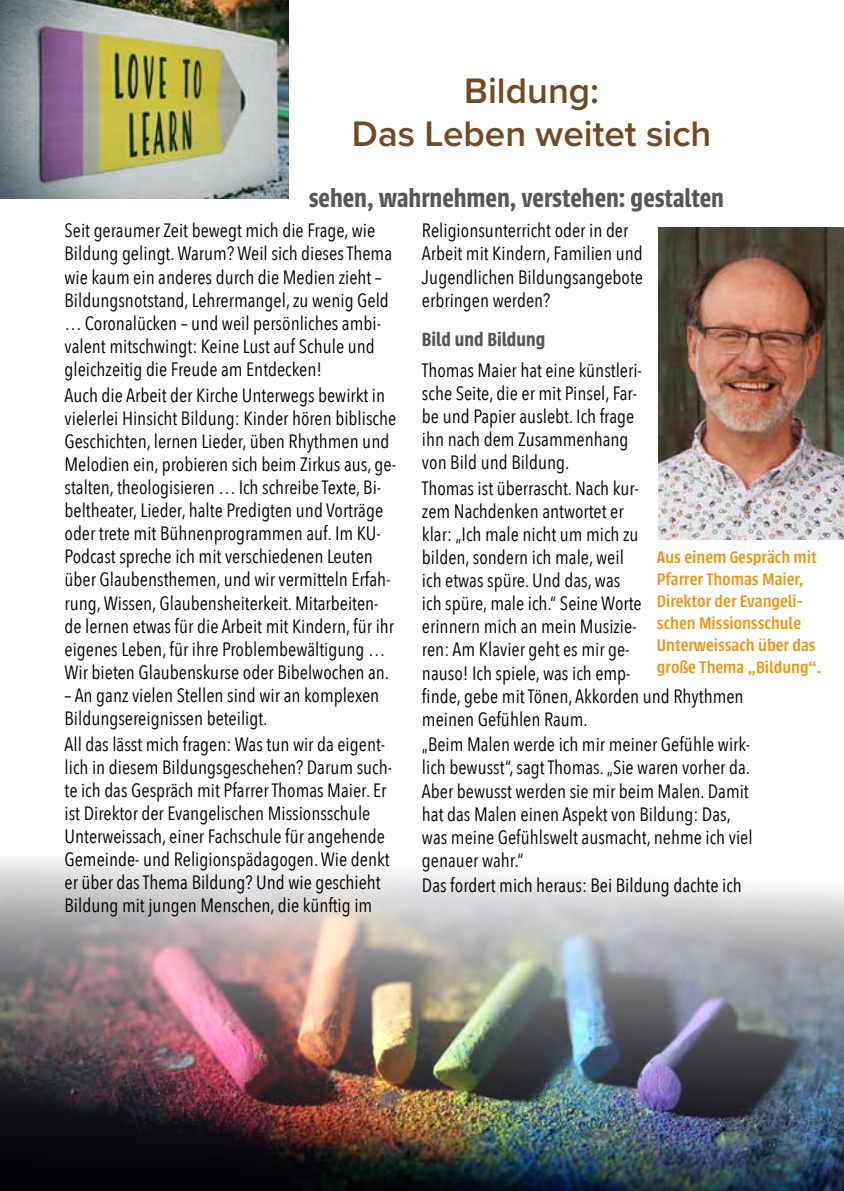
<style>
.page{position:relative;width:844px;height:1191px;background:#fff}
.page>*{position:absolute;margin:0;border:0;box-sizing:border-box;transform-origin:0 0}
.t1{font:600 36.75px/42px "Proxima Nova";color:#714a23;text-align:center}
.t2{font:600 28px "Urbana";color:#575756;scale:.95 1}
.t3{font:600 21px "Urbana";color:#575756;scale:.95 1}
.t4{font:19.25px/23.1px "Avenir Next Condensed";color:#000}
.t5{font:500 18.38px/22.1px "Urbana";color:#f39200}
</style>
<div class="page">
<img style="left:0;top:857px;width:843px;height:334px">
<img style="left:0;top:0;width:289px;height:199px">
<img style="left:658px;top:227px;width:185px;height:312px">
<h1 class="t1" style="left:352px;top:69px;width:361px">Bildung:<br>Das Leben weitet sich</h1>
<h2 class="t2" style="left:309px;top:182px;width:438px">sehen, wahrnehmen, verstehen: gestalten</h2>
<p class="t4" style="left:64px;top:218px;width:329px">Seit geraumer Zeit bewegt mich die Frage, wie Bildung gelingt. Warum? Weil sich dieses Thema wie kaum ein anderes durch die Medien zieht – Bildungsnotstand, Lehrermangel, zu wenig Geld … Coronalücken – und weil persönliches ambi&shy;valent mitschwingt: Keine Lust auf Schule und gleichzeitig die Freude am Entdecken!</p>
<p class="t4" style="left:64px;top:382px;width:333px">Auch die Arbeit der Kirche Unterwegs bewirkt in vielerlei Hinsicht Bildung: Kinder hören biblische Geschichten, lernen Lieder, üben Rhythmen und Melodien ein, probieren sich beim Zirkus aus, ge&shy;stalten, theologisieren … Ich schreibe Texte, Bi&shy;beltheater, Lieder, halte Predigten und Vorträge oder trete mit Bühnenprogrammen auf. Im KU-Podcast spreche ich mit verschiedenen Leuten über Glaubensthemen, und wir vermitteln Erfah&shy;rung, Wissen, Glaubensheiterkeit. Mitarbeiten&shy;de lernen etwas für die Arbeit mit Kindern, für ihr eigenes Leben, für ihre Problembewältigung … Wir bieten Glaubenskurse oder Bibelwochen an.</p>
<p class="t4" style="left:64px;top:683px;width:316px">– An ganz vielen Stellen sind wir an komplexen<br>Bildungsereignissen beteiligt.</p>
<p class="t4" style="left:64px;top:731px;width:329px">All das lässt mich fragen: Was tun wir da eigent&shy;lich in diesem Bildungsgeschehen? Darum such&shy;te ich das Gespräch mit Pfarrer Thomas Maier. Er ist Direktor der Evangelischen Missionsschule Unterweissach, einer Fachschule für angehende Gemeinde- und Religionspädagogen. Wie denkt er über das Thema Bildung? Und wie geschieht Bildung mit jungen Menschen, die künftig im</p>
<p class="t4" style="left:422px;top:218px;width:222px">Religionsunterricht oder in der<br>Arbeit mit Kindern, Familien und<br>Jugendlichen Bildungsangebote erbringen werden?</p>
<p class="t3" style="left:422px;top:328px;width:131px">Bild und Bildung</p>
<p class="t4" style="left:422px;top:357px;width:221px">Thomas Maier hat eine künstleri&shy;sche Seite, die er mit Pinsel, Far&shy;be und Papier auslebt. Ich frage ihn nach dem Zusammenhang von Bild und Bildung.</p>
<p class="t4" style="left:422px;top:475px;width:323px">Thomas ist überrascht. Nach kur-<br>zem Nachdenken antwortet er<br>klar: „Ich male nicht um mich zu<br>bilden, sondern ich male, weil<br>ich etwas spüre. Und das, was<br>ich spüre, male ich.“ Seine Worte<br>erinnern mich an mein Musizie-<br>ren: Am Klavier geht es mir ge-<br>nauso! Ich spiele, was ich emp-<br>finde, gebe mit Tönen, Akkorden und Rhythmen meinen Gefühlen Raum.</p>
<p class="t4" style="left:422px;top:732px;width:332px">„Beim Malen werde ich mir meiner Gefühle wirk&shy;lich bewusst“, sagt Thomas. „Sie waren vorher da.<br>Aber bewusst werden sie mir beim Malen. Damit hat das Malen einen Aspekt von Bildung: Das, was meine Gefühlswelt ausmacht, nehme ich viel genauer wahr.“</p>
<p class="t4" style="left:422px;top:873px;width:321px">Das fordert mich heraus: Bei Bildung dachte ich</p>
<p class="t5" style="left:656px;top:546px;width:165px">Aus einem Gespräch mit<br>Pfarrer Thomas Maier,<br>Direktor der Evangeli&shy;schen Missionsschule<br>Unterweissach über das große Thema „Bildung“.</p>
</div>
